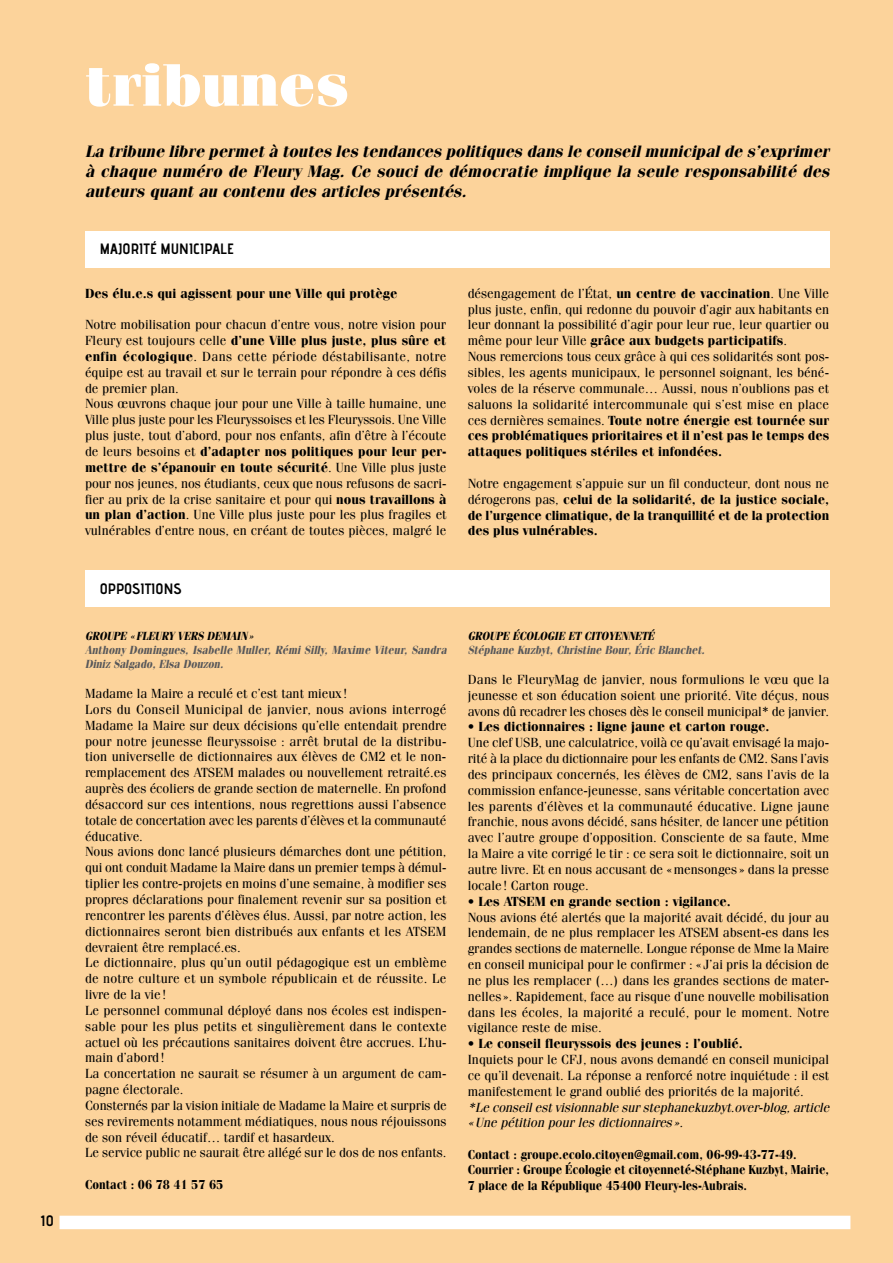
<style>
.page{position:relative;width:893px;height:1263px;background:#fcd39b}
.page>*{position:absolute;margin:0;border:0;box-sizing:border-box;transform-origin:0 0}
.t1{font:900 60px "Fenice";color:#fff}
.t2{font:italic 700 16.5px/19.8px "Fenice";color:#000;text-align:justify}
.t3{font:15px "advent Bd 3";color:#000}
.t4{font:13.2px/15.9px "Fenice";color:#000;text-align:justify}
.t5{font:700 13.2px/15.9px "Fenice";color:#000;text-align:justify}
.t6{font:italic 13.2px/15.9px "Fenice";letter-spacing:-.005em;color:#000}
.t7{font:700 12.9px/15.5px "Fenice";color:#000;scale:.9 1}
.t8{font:italic 700 11.7px/14.1px "Fenice";color:#58585a;scale:.9 1}
.t9{font:italic 700 11.7px "Fenice";color:#000;scale:.9 1}
.s1{font-weight:700}
.s2{font-weight:400}
</style>
<div class="page">
<div style="left:60px;top:1216px;width:790px;height:13px;background:#fff"></div>
<div style="left:85px;top:231px;width:744px;height:36px;background:#fff"></div>
<div style="left:85px;top:570px;width:744px;height:36px;background:#fff"></div>
<p class="t3" style="left:41px;top:1212px;width:15px">10</p>
<h1 class="t1" style="left:85px;top:48px;width:266px">tribunes</h1>
<p class="t2" style="left:85px;top:141px;width:746px">La tribune libre permet à toutes les tendances politiques dans le conseil municipal de s’exprimer à chaque numéro de Fleury Mag. Ce souci de démocratie implique la seule responsabilité des auteurs quant au contenu des articles présentés.</p>
<p class="t3" style="left:100px;top:240px;width:136px">MAJORITÉ MUNICIPALE</p>
<p class="t5" style="left:85px;top:285px;width:314px">Des élu.e.s qui agissent pour une Ville qui protège</p>
<p class="t4" style="left:85px;top:316px;width:363px;text-align:left">Notre mobilisation pour chacun d’entre vous, notre vision pour Fleury est toujours celle <span class="s1">d’une Ville plus juste, plus sûre et enfin écologique</span>. Dans cette période déstabilisante, notre équipe est au travail et sur le terrain pour répondre à ces défis de premier plan.<br>Nous œuvrons chaque jour pour une Ville à taille humaine, une Ville plus juste pour les Fleuryssoises et les Fleuryssois. Une Ville plus juste, tout d’abord, pour nos enfants, afin d’être à l’écoute de leurs besoins et <span class="s1">d’adapter nos politiques pour leur per&shy;mettre de s’épanouir en toute sécurité</span>. Une Ville plus juste pour nos jeunes, nos étudiants, ceux que nous refusons de sacri&shy;fier au prix de la crise sanitaire et pour qui <span class="s1">nous travaillons à un plan d’action</span>. Une Ville plus juste pour les plus fragiles et vulnérables d’entre nous, en créant de toutes pièces, malgré le</p>
<p class="t3" style="left:100px;top:579px;width:83px">OPPOSITIONS</p>
<p class="t9" style="left:85px;top:629px;width:189px">GROUPE «FLEURY VERS DEMAIN»</p>
<p class="t8" style="left:85px;top:643px;width:403px">Anthony Domingues, Isabelle Muller, Rémi Silly, Maxime Viteur, Sandra<br>Diniz Salgado, Elsa Douzon.</p>
<p class="t4" style="left:85px;top:685px;width:363px;text-align:left">Madame la Maire a reculé et c’est tant mieux !<br>Lors du Conseil Municipal de janvier, nous avions interrogé Madame la Maire sur deux décisions qu’elle entendait prendre pour notre jeunesse fleuryssoise : arrêt brutal de la distribu&shy;tion universelle de dictionnaires aux élèves de CM2 et le non&shy;remplacement des ATSEM malades ou nouvellement retraité.es auprès des écoliers de grande section de maternelle. En profond désaccord sur ces intentions, nous regrettions aussi l’absence totale de concertation avec les parents d’élèves et la communauté éducative.<br>Nous avions donc lancé plusieurs démarches dont une pétition, qui ont conduit Madame la Maire dans un premier temps à démul&shy;tiplier les contre-projets en moins d’une semaine, à modifier ses propres déclarations pour finalement revenir sur sa position et rencontrer les parents d’élèves élus. Aussi, par notre action, les dictionnaires seront bien distribués aux enfants et les ATSEM devraient être remplacé.es.<br>Le dictionnaire, plus qu’un outil pédagogique est un emblème de notre culture et un symbole républicain et de réussite. Le livre de la vie!<br>Le personnel communal déployé dans nos écoles est indispen&shy;sable pour les plus petits et singulièrement dans le contexte actuel où les précautions sanitaires doivent être accrues. L’hu&shy;main d’abord!<br>La concertation ne saurait se résumer à un argument de cam&shy;pagne électorale.<br>Consternés par la vision initiale de Madame la Maire et surpris de ses revirements notamment médiatiques, nous nous réjouissons de son réveil éducatif… tardif et hasardeux.<br>Le service public ne saurait être allégé sur le dos de nos enfants.</p>
<p class="t7" style="left:85px;top:1176px;width:155px">Contact : 06 78 41 57 65</p>
<p class="t4" style="left:468px;top:285px;width:363px;text-align:left">désengagement de l’État, <span class="s1">un centre de vaccination</span>. Une Ville plus juste, enfin, qui redonne du pouvoir d’agir aux habitants en leur donnant la possibilité d’agir pour leur rue, leur quartier ou même pour leur Ville <span class="s1">grâce aux budgets participatifs</span>.<br>Nous remercions tous ceux grâce à qui ces solidarités sont pos&shy;sibles, les agents municipaux, le personnel soignant, les béné&shy;voles de la réserve communale… Aussi, nous n’oublions pas et saluons la solidarité intercommunale qui s’est mise en place ces dernières semaines. <span class="s1">Toute notre énergie est tournée sur ces problématiques prioritaires et il n’est pas le temps des attaques politiques stériles et infondées.</span></p>
<p class="t5" style="left:468px;top:475px;width:363px"><span class="s2">Notre engagement s’appuie sur un fil conducteur, dont nous ne dérogerons pas,</span> celui de la solidarité, de la justice sociale, de l’urgence climatique, de la tranquillité et de la protection des plus vulnérables.</p>
<p class="t9" style="left:468px;top:629px;width:209px">GROUPE ÉCOLOGIE ET CITOYENNETÉ</p>
<p class="t8" style="left:468px;top:643px;width:265px">Stéphane Kuzbyt, Christine Bour, Éric Blanchet.</p>
<p class="t4" style="left:468px;top:671px;width:363px">Dans le FleuryMag de janvier, nous formulions le vœu que la jeunesse et son éducation soient une priorité. Vite déçus, nous avons dû recadrer les choses dès le conseil municipal* de janvier.</p>
<p class="t5" style="left:468px;top:719px;width:303px">• Les dictionnaires : ligne jaune et carton rouge.</p>
<p class="t4" style="left:468px;top:734px;width:363px">Une clef USB, une calculatrice, voilà ce qu’avait envisagé la majo&shy;rité à la place du dictionnaire pour les enfants de CM2. Sans l’avis des principaux concernés, les élèves de CM2, sans l’avis de la commission enfance-jeunesse, sans véritable concertation avec les parents d’élèves et la communauté éducative. Ligne jaune franchie, nous avons décidé, sans hésiter, de lancer une pétition avec l’autre groupe d’opposition. Consciente de sa faute, Mme la Maire a vite corrigé le tir : ce sera soit le dictionnaire, soit un autre livre. Et en nous accusant de «mensonges » dans la presse locale! Carton rouge.</p>
<p class="t5" style="left:468px;top:893px;width:265px">• Les ATSEM en grande section : vigilance.</p>
<p class="t4" style="left:468px;top:909px;width:363px">Nous avions été alertés que la majorité avait décidé, du jour au lendemain, de ne plus remplacer les ATSEM absent-es dans les grandes sections de maternelle. Longue réponse de Mme la Maire en conseil municipal pour le confirmer : « J’ai pris la décision de ne plus les remplacer (…) dans les grandes sections de mater&shy;nelles ». Rapidement, face au risque d’une nouvelle mobilisation dans les écoles, la majorité a reculé, pour le moment. Notre vigilance reste de mise.</p>
<p class="t5" style="left:468px;top:1035px;width:277px">• Le conseil fleuryssois des jeunes : l’oublié.</p>
<p class="t4" style="left:468px;top:1051px;width:363px">Inquiets pour le CFJ, nous avons demandé en conseil municipal ce qu’il devenait. La réponse a renforcé notre inquiétude : il est manifestement le grand oublié des priorités de la majorité.</p>
<p class="t6" style="left:468px;top:1099px;width:363px">*Le conseil est visionnable sur stephanekuzbyt.over-blog, article «Une pétition pour les dictionnaires ».</p>
<p class="t7" style="left:468px;top:1146px;width:403px">Contact : groupe.ecolo.citoyen@gmail.com, 06-99-43-77-49.<br>Courrier : Groupe Écologie et citoyenneté-Stéphane Kuzbyt, Mairie,<br>7 place de la République 45400 Fleury-les-Aubrais.</p>
</div>
